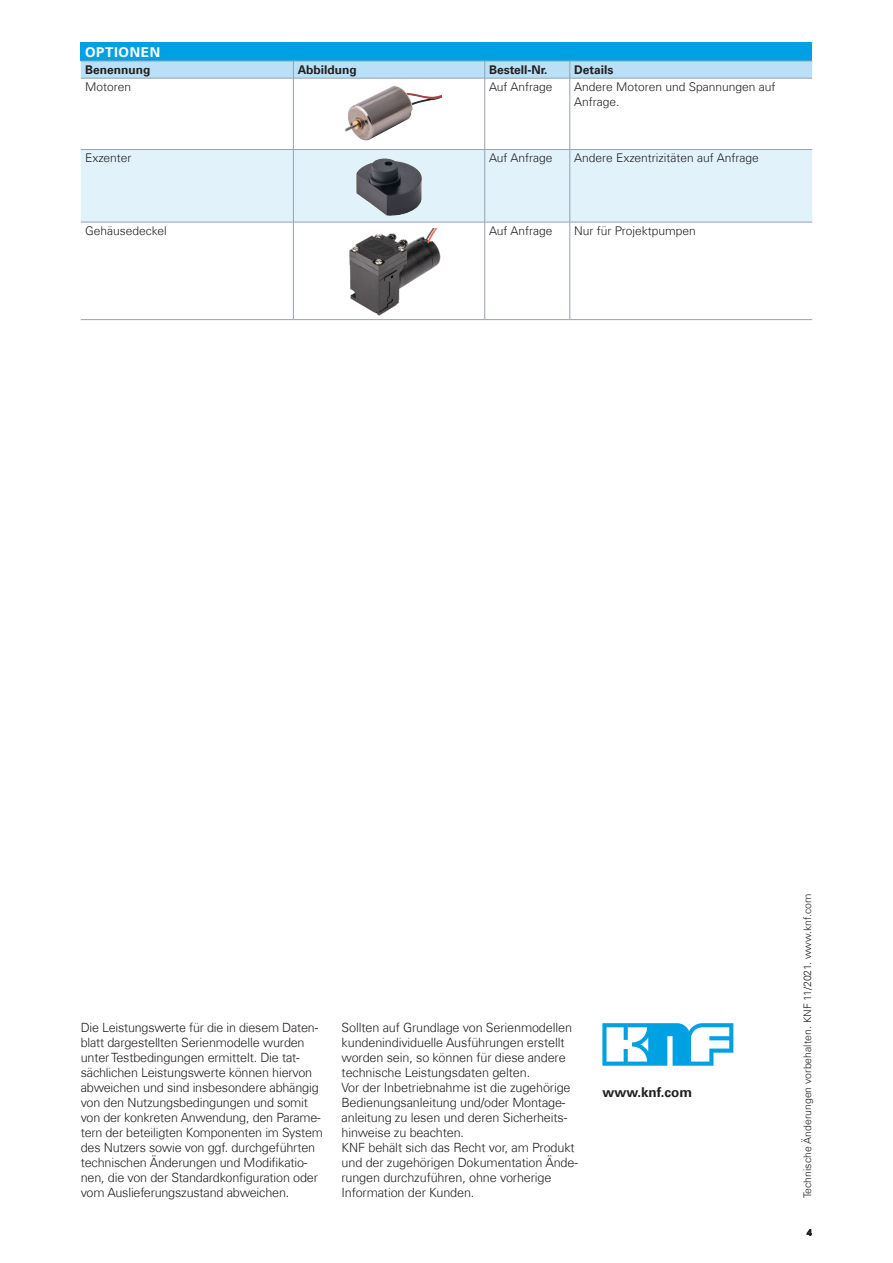
<style>
.page{position:relative;width:893px;height:1263px;background:#fff}
.page>*{position:absolute;margin:0;border:0;box-sizing:border-box;transform-origin:0 0}
.t1{font:700 13.5px "Univers Com 65";color:#231f20}
.t2{font:700 13.5px "Univers Com 65";letter-spacing:.05em;color:#fff}
.t3{font:300 12.75px/15px "Univers Com 45";letter-spacing:-.015em;color:#231f20}
.t4{font:300 12px/14.4px "Univers Com 45";color:#231f20}
.t5{font:700 12px "Univers Com 65";color:#231f20}
.t6{font:300 10.5px "Univers Com 45";color:#231f20}
.t7{font:700 9.75px "Arial";color:#231f20}
</style>
<div class="page">
<svg style="left:602px;top:1023px;width:131px;height:43px"></svg>
<div style="left:81px;top:43px;width:731px;height:18px;background:#00a1e3"></div>
<div style="left:81px;top:150px;width:731px;height:72px;background:#e1f2fb"></div>
<hr style="left:81px;top:42px;width:212px;height:1px;background:#00a1e3">
<hr style="left:293px;top:42px;width:192px;height:1px;background:#00a1e3">
<hr style="left:485px;top:42px;width:85px;height:1px;background:#00a1e3">
<hr style="left:570px;top:42px;width:242px;height:1px;background:#00a1e3">
<svg style="left:81px;top:61px;width:731px;height:17px;background:#b7dcf2"></svg>
<hr style="left:81px;top:78px;width:212px;height:1px;background:#95a2b0">
<hr style="left:293px;top:78px;width:192px;height:1px;background:#95a2b0">
<hr style="left:293px;top:78px;width:1px;height:71px;background:#95a2b0">
<hr style="left:485px;top:78px;width:85px;height:1px;background:#95a2b0">
<hr style="left:484px;top:78px;width:1px;height:71px;background:#95a2b0">
<hr style="left:570px;top:78px;width:242px;height:1px;background:#95a2b0">
<hr style="left:570px;top:78px;width:1px;height:71px;background:#95a2b0">
<hr style="left:81px;top:149px;width:212px;height:1px;background:#95a2b0">
<hr style="left:293px;top:149px;width:192px;height:1px;background:#95a2b0">
<hr style="left:293px;top:150px;width:1px;height:72px;background:#95a2b0">
<hr style="left:485px;top:149px;width:85px;height:1px;background:#95a2b0">
<hr style="left:484px;top:150px;width:1px;height:72px;background:#95a2b0">
<hr style="left:570px;top:149px;width:242px;height:1px;background:#95a2b0">
<hr style="left:570px;top:150px;width:1px;height:72px;background:#95a2b0">
<hr style="left:81px;top:222px;width:212px;height:1px;background:#95a2b0">
<hr style="left:293px;top:222px;width:192px;height:1px;background:#95a2b0">
<hr style="left:293px;top:222px;width:1px;height:97px;background:#95a2b0">
<hr style="left:485px;top:222px;width:85px;height:1px;background:#95a2b0">
<hr style="left:484px;top:222px;width:1px;height:97px;background:#95a2b0">
<hr style="left:570px;top:222px;width:242px;height:1px;background:#95a2b0">
<hr style="left:570px;top:222px;width:1px;height:97px;background:#95a2b0">
<hr style="left:81px;top:319px;width:212px;height:1px;background:#95a2b0">
<hr style="left:293px;top:319px;width:192px;height:1px;background:#95a2b0">
<hr style="left:485px;top:319px;width:85px;height:1px;background:#95a2b0">
<hr style="left:570px;top:319px;width:242px;height:1px;background:#95a2b0">
<img style="left:344px;top:86px;width:97px;height:55px">
<img style="left:345px;top:154px;width:85px;height:63px">
<img style="left:337px;top:228px;width:107px;height:92px">
<p class="t2" style="left:85px;top:44px;width:77px">OPTIONEN</p>
<p class="t5" style="left:85px;top:63px;width:67px">Benennung</p>
<p class="t5" style="left:298px;top:63px;width:61px">Abbildung</p>
<p class="t5" style="left:489px;top:63px;width:60px">Bestell-Nr.</p>
<p class="t5" style="left:574px;top:63px;width:41px">Details</p>
<p class="t4" style="left:85px;top:80px;width:48px">Motoren</p>
<p class="t4" style="left:489px;top:80px;width:65px">Auf Anfrage</p>
<p class="t4" style="left:574px;top:80px;width:203px">Andere Motoren und Spannungen auf<br>Anfrage.</p>
<p class="t4" style="left:85px;top:151px;width:48px">Exzenter</p>
<p class="t4" style="left:489px;top:151px;width:65px">Auf Anfrage</p>
<p class="t4" style="left:574px;top:151px;width:186px">Andere Exzentrizitäten auf Anfrage</p>
<p class="t4" style="left:85px;top:224px;width:83px">Gehäusedeckel</p>
<p class="t4" style="left:489px;top:224px;width:65px">Auf Anfrage</p>
<p class="t4" style="left:574px;top:224px;width:123px">Nur für Projektpumpen</p>
<p class="t3" style="left:81px;top:1020px;width:244px">Die Leistungswerte für die in diesem Daten&shy;blatt dargestellten Serienmodelle wurden unter Testbedingungen ermittelt. Die tat&shy;sächlichen Leistungswerte können hiervon abweichen und sind insbesondere abhängig von den Nutzungsbedingungen und somit von der konkreten Anwendung, den Parame&shy;tern der beteiligten Komponenten im System des Nutzers sowie von ggf. durchgeführten technischen Änderungen und Modifikatio&shy;nen, die von der Standardkonfiguration oder vom Auslieferungszustand abweichen.</p>
<p class="t3" style="left:342px;top:1020px;width:238px">Sollten auf Grundlage von Serienmodellen kundenindividuelle Ausführungen erstellt worden sein, so können für diese andere technische Leistungsdaten gelten.<br>Vor der Inbetriebnahme ist die zugehörige Bedienungsanleitung und/oder Montage&shy;anleitung zu lesen und deren Sicherheits&shy;hinweise zu beachten.<br>KNF behält sich das Recht vor, am Produkt und der zugehörigen Dokumentation Ände&shy;rungen durchzuführen, ohne vorherige Information der Kunden.</p>
<p class="t1" style="left:602px;top:1084px;width:91px">www.knf.com</p>
<p class="t6" style="left:801px;top:1198px;width:306px;rotate:-90deg">Technische Änderungen vorbehalten. KNF 11/2021. www.knf.com</p>
<p class="t7" style="left:807px;top:1226px;width:7px">4</p>
</div>
